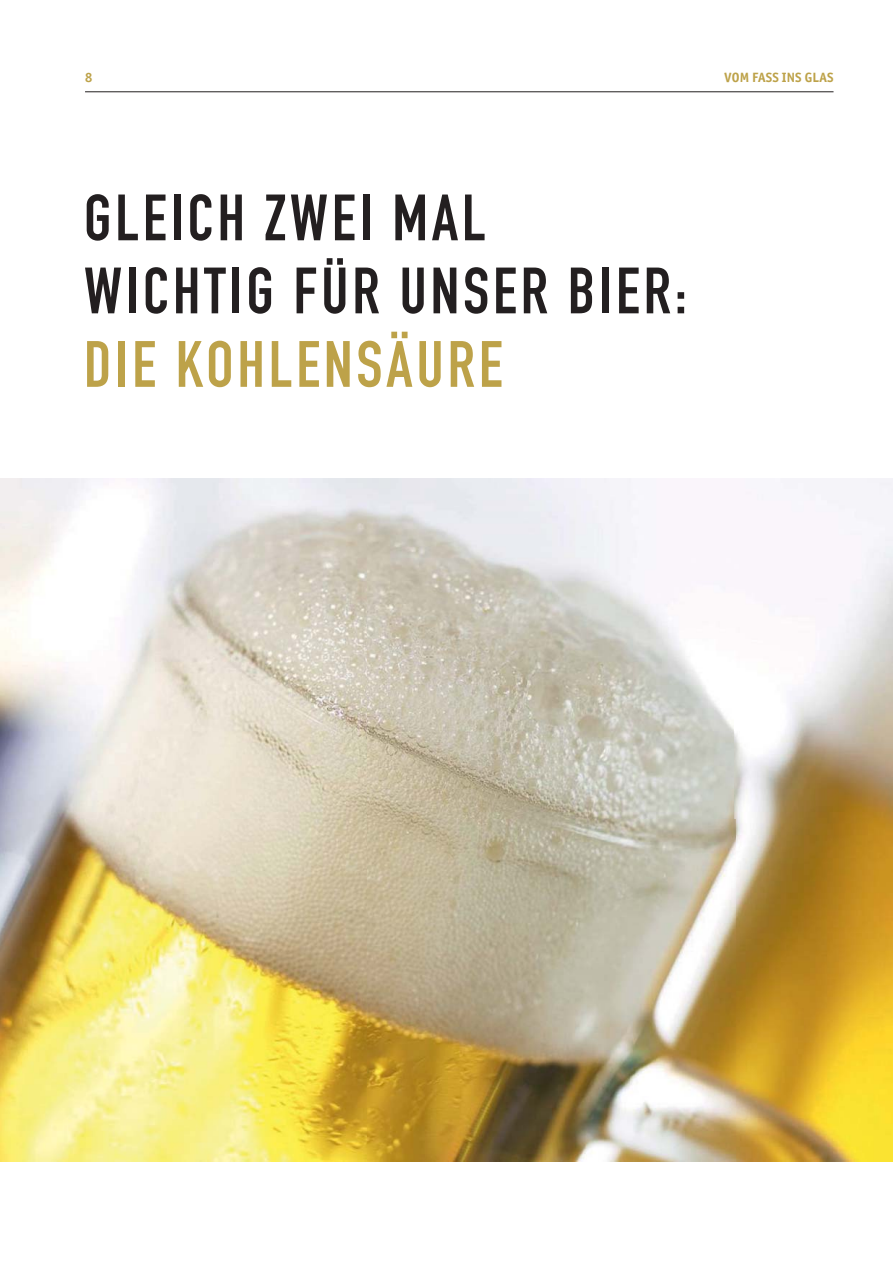
<style>
.page{position:relative;width:893px;height:1263px;background:#fff}
.page>*{position:absolute;margin:0;border:0;box-sizing:border-box;transform-origin:0 0}
.t1{font:700 64.35px/73.1px "DIN Condensed";letter-spacing:.06em;color:#231f20}
.t2{font:700 64.35px "DIN Condensed";letter-spacing:.06em;color:#bda249}
.t3{font:700 13.5px "Officina Sans ITC Pro";letter-spacing:.01em;color:#bda249}
.t4{font:700 13.5px "Officina Ser ITC";color:#bda249}
</style>
<div class="page">
<img style="left:0;top:478px;width:893px;height:683px">
<hr style="left:85px;top:91px;width:748px;height:1px;background:#231f20">
<p class="t4" style="left:85px;top:69px;width:9px">8</p>
<p class="t3" style="left:724px;top:72px;width:110px">VOM FASS INS GLAS</p>
<p class="t1" style="left:84px;top:182px;width:604px">GLEICH ZWEI MAL<br>WICHTIG FÜR UNSER BIER:</p>
<p class="t2" style="left:84px;top:327px;width:420px">DIE KOHLENSÄURE</p>
</div>
